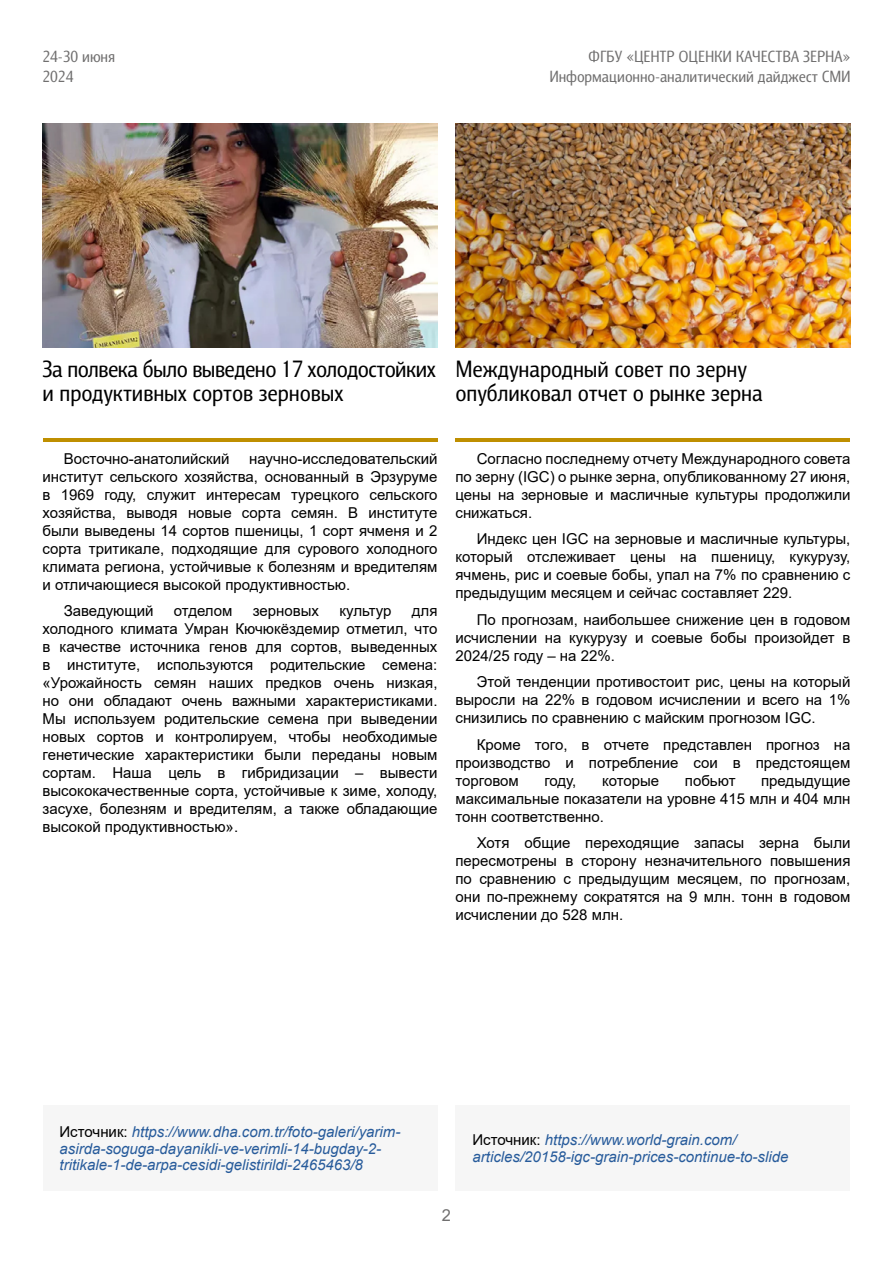
<style>
.page{position:relative;width:893px;height:1263px;background:#fff}
.page>*{position:absolute;margin:0;border:0;box-sizing:border-box;transform-origin:0 0}
.t1{font:24px/24px "Barnaul Grotesk";letter-spacing:-.02em;color:#000}
.t2{font:24px/24px "Barnaul Grotesk";color:#000}
.t3{font:16.5px/19.8px "Barnaul Grotesk";color:#706f6f;text-align:right}
.t4{font:16.5px "Arial";color:#706f6f}
.t5{font:15px/18px "Arial";color:#000;text-align:justify}
.t6{font:italic 15px/16.5px "Arial";color:#275b9b}
.s1{font-style:normal;color:#000}
</style>
<div class="page">
<img style="left:455px;top:123px;width:395px;height:225px">
<img style="left:43px;top:123px;width:394px;height:225px">
<div style="left:455px;top:1105px;width:395px;height:86px;background:#f6f6f6"></div>
<hr style="left:455px;top:438px;width:395px;height:3px;background:#bf8f00">
<hr style="left:43px;top:438px;width:394px;height:3px;background:#bf8f00">
<div style="left:43px;top:1105px;width:394px;height:86px;background:#f6f6f6"></div>
<p class="t3" style="left:43px;top:47px;width:74px;text-align:left">24-30 июня<br>2024</p>
<p class="t3" style="left:549px;top:47px;width:302px">ФГБУ «ЦЕНТР ОЦЕНКИ КАЧЕСТВА ЗЕРНА»<br>Информационно-аналитический дайджест СМИ</p>
<h1 class="t1" style="left:43px;top:357px;width:395px">За полвека было выведено 17 холодостойких и продуктивных сортов зерновых</h1>
<h1 class="t2" style="left:455px;top:357px;width:309px">Международный совет по зерну опубликовал отчет о рынке зерна</h1>
<p class="t5" style="left:64px;top:449px;width:167px">Восточно-анатолийский</p>
<p class="t5" style="left:43px;top:449px;width:396px;text-indent:207px">научно-исследовательский институт сельского хозяйства, основанный в Эрзуруме в 1969 году, служит интересам турецкого сельского хозяйства, выводя новые сорта семян. В институте были выведены 14 сортов пшеницы, 1 сорт ячменя и 2 сорта тритикале, подходящие для сурового холодного климата региона, устойчивые к болезням и вредителям и отличающиеся высокой продуктивностью.</p>
<p class="t5" style="left:64px;top:602px;width:91px">Заведующий</p>
<p class="t5" style="left:174px;top:602px;width:60px">отделом</p>
<p class="t5" style="left:253px;top:602px;width:68px">зерновых</p>
<p class="t5" style="left:339px;top:602px;width:54px">культур</p>
<p class="t5" style="left:43px;top:602px;width:396px;text-indent:369px">для холодного климата Умран Кючюкёздемир отметил, что в качестве источника генов для сортов, выведенных в институте, используются родительские семена: «Урожайность семян наших предков очень низкая, но они обладают очень важными характеристиками.<br>Мы используем родительские семена при выведении новых сортов и контролируем, чтобы необходимые генетические характеристики были переданы новым сортам. Наша цель в гибридизации – вывести высококачественные сорта, устойчивые к зиме, холоду, засухе, болезням и вредителям, а также обладающие высокой продуктивностью».</p>
<p class="t5" style="left:455px;top:449px;width:396px;text-indent:21px">Согласно последнему отчету Международного совета по зерну (IGC) о рынке зерна, опубликованному 27 июня, цены на зерновые и масличные культуры продолжили снижаться.</p>
<p class="t5" style="left:455px;top:530px;width:396px;text-indent:21px">Индекс цен IGC на зерновые и масличные культуры, который отслеживает цены на пшеницу, кукурузу, ячмень, рис и соевые бобы, упал на 7% по сравнению с предыдущим месяцем и сейчас составляет 229.</p>
<p class="t5" style="left:455px;top:610px;width:396px;text-indent:21px">По прогнозам, наибольшее снижение цен в годовом исчислении на кукурузу и соевые бобы произойдет в 2024/25 году – на 22%.</p>
<p class="t5" style="left:455px;top:673px;width:396px;text-indent:21px">Этой тенденции противостоит рис, цены на который выросли на 22% в годовом исчислении и всего на 1% снизились по сравнению с майским прогнозом IGC.</p>
<p class="t5" style="left:455px;top:735px;width:396px;text-indent:21px">Кроме того, в отчете представлен прогноз на производство и потребление сои в предстоящем торговом</p>
<p class="t5" style="left:544px;top:771px;width:34px">году,</p>
<p class="t5" style="left:602px;top:771px;width:59px">которые</p>
<p class="t5" style="left:685px;top:771px;width:52px">побьют</p>
<p class="t5" style="left:455px;top:771px;width:396px;text-indent:306px">предыдущие максимальные показатели на уровне 415 млн и 404 млн тонн соответственно.</p>
<p class="t5" style="left:455px;top:834px;width:396px;text-indent:21px">Хотя общие переходящие запасы зерна были пересмотрены в сторону незначительного повышения по сравнению с предыдущим месяцем, по прогнозам, они по-прежнему сократятся на 9 млн. тонн в годовом исчислении до 528 млн.</p>
<p class="t6" style="left:60px;top:1124px;width:342px"><span class="s1">Источник:</span> https://www.dha.com.tr/foto-galeri/yarim&shy;asirda-soguga-dayanikli-ve-verimli-14-bugday-2- tritikale-1-de-arpa-cesidi-gelistirildi-2465463/8</p>
<p class="t6" style="left:472px;top:1132px;width:317px"><span class="s1">Источник:</span> https://www.world-grain.com/ articles/20158-igc-grain-prices-continue-to-slide</p>
<p class="t4" style="left:442px;top:1204px;width:11px">2</p>
</div>
